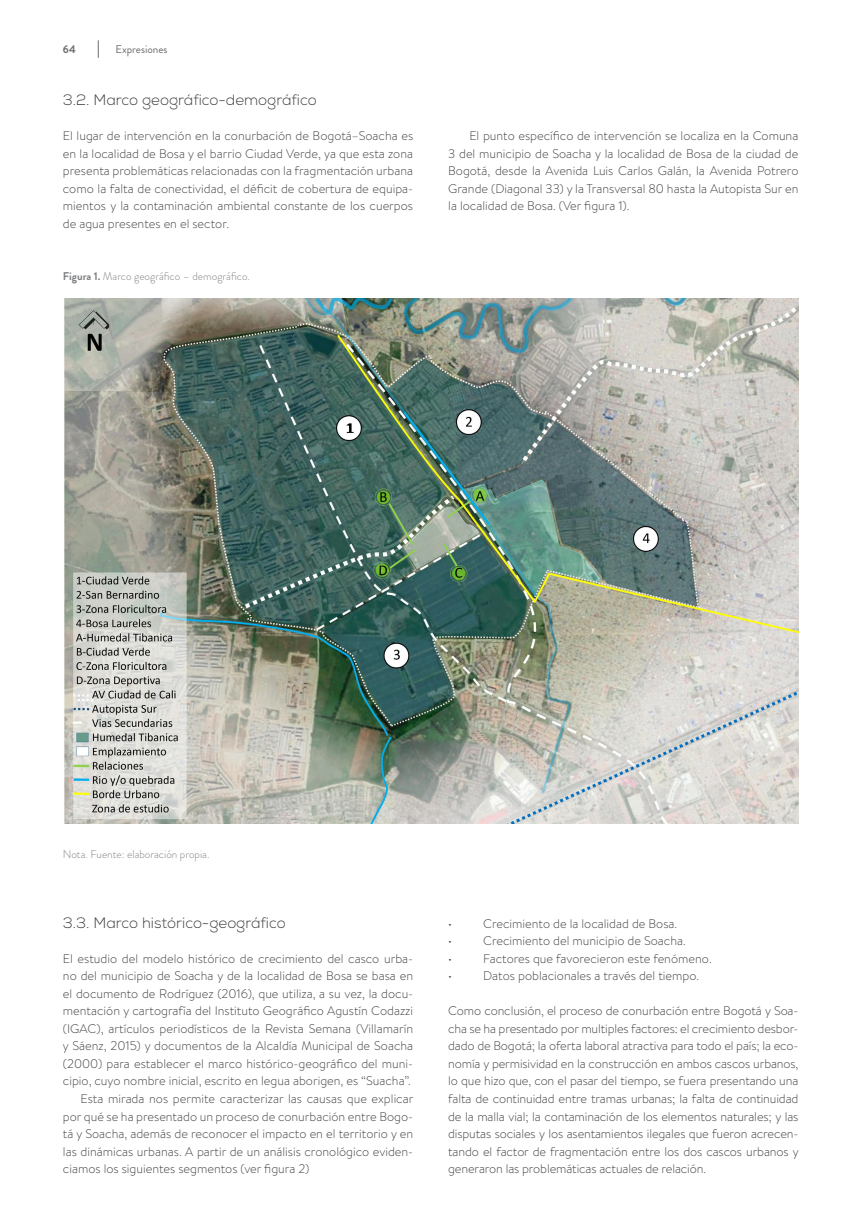
<style>
.page{position:relative;width:851px;height:1223px;background:#fff}
.page>*{position:absolute;margin:0;border:0;box-sizing:border-box;transform-origin:0 0}
.Titulo_3{font:300 15px "Nexa";color:#3e3e3f}
.Texto_A{font:300 12.5px/17.5px "Brandon Text";color:#3e3e3f;text-align:justify}
.Texto_B{font:300 12.5px/17.5px "Brandon Text";color:#3e3e3f;text-align:justify}
.Figura_titulo{font:300 11.25px "Brandon Grotesque";color:#808285}
.Figura_fuente{font:300 11.25px "Brandon Grotesque";color:#808285}
.t1{font:11.25px "Brandon Grotesque";color:#6c6d70}
.t2{font:700 11.25px "Brandon Grotesque";color:#6c6d70}
.s1{font-weight:700}
</style>
<div class="page">
<img style="left:64px;top:298px;width:734px;height:525px">
<svg style="left:98px;top:40px;width:1px;height:18px"></svg>
<p class="t2" style="left:63px;top:41px;width:14px">64</p>
<p class="t1" style="left:115px;top:41px;width:54px">Expresiones</p>
<p class="Titulo_3" style="left:63px;top:91px;width:255px">3.2. Marco geográfico-demográfico</p>
<p class="Texto_A" style="left:63px;top:126px;width:352px">El lugar de intervención en la conurbación de Bogotá–Soacha es en la localidad de Bosa y el barrio Ciudad Verde, ya que esta zona presenta problemáticas relacionadas con la fragmentación urbana como la falta de conectividad, el déficit de cobertura de equipa&shy;mientos y la contaminación ambiental constante de los cuerpos de agua presentes en el sector.</p>
<p class="Texto_B" style="left:448px;top:126px;width:352px;text-indent:21px">El punto específico de intervención se localiza en la Comuna 3 del municipio de Soacha y la localidad de Bosa de la ciudad de Bogotá, desde la Avenida Luis Carlos Galán, la Avenida Potrero Grande (Diagonal 33) y la Transversal 80 hasta la Autopista Sur en la localidad de Bosa. (Ver figura 1).</p>
<p class="Figura_titulo" style="left:63px;top:268px;width:189px"><span class="s1">Figura 1.</span> Marco geográfico – demográfico.</p>
<p class="Figura_fuente" style="left:63px;top:846px;width:148px">Nota. Fuente: elaboración propia.</p>
<p class="Titulo_3" style="left:63px;top:914px;width:224px">3.3. Marco histórico-geográfico</p>
<p class="Texto_A" style="left:63px;top:949px;width:352px">El estudio del modelo histórico de crecimiento del casco urba&shy;no del municipio de Soacha y de la localidad de Bosa se basa en el documento de Rodríguez (2016), que utiliza, a su vez, la docu&shy;mentación y cartografía del Instituto Geográfico Agustín Codazzi (IGAC), artículos periodísticos de la Revista Semana (Villamarín y Sáenz, 2015) y documentos de la Alcaldía Municipal de Soacha (2000) para establecer el marco histórico-geográfico del muni&shy;cipio, cuyo nombre inicial, escrito en legua aborigen, es “Suacha”.</p>
<p class="Texto_B" style="left:63px;top:1089px;width:352px;text-indent:18px">Esta mirada nos permite caracterizar las causas que explicar por qué se ha presentado un proceso de conurbación entre Bogo&shy;tá y Soacha, además de reconocer el impacto en el territorio y en las dinámicas urbanas. A partir de un análisis cronológico eviden&shy;ciamos los siguientes segmentos (ver figura 2)</p>
<p class="Texto_A" style="left:448px;top:914px;width:5px">•</p>
<p class="Texto_A" style="left:483px;top:914px;width:195px">Crecimiento de la localidad de Bosa.</p>
<p class="Texto_A" style="left:448px;top:931px;width:5px">•</p>
<p class="Texto_A" style="left:483px;top:931px;width:204px">Crecimiento del municipio de Soacha.</p>
<p class="Texto_A" style="left:448px;top:949px;width:5px">•</p>
<p class="Texto_A" style="left:483px;top:949px;width:230px">Factores que favorecieron este fenómeno.</p>
<p class="Texto_A" style="left:448px;top:966px;width:5px">•</p>
<p class="Texto_A" style="left:483px;top:966px;width:217px">Datos poblacionales a través del tiempo.</p>
<p class="Texto_A" style="left:448px;top:1001px;width:352px">Como conclusión, el proceso de conurbación entre Bogotá y Soa&shy;cha se ha presentado por multiples factores: el crecimiento desbor&shy;dado de Bogotá; la oferta laboral atractiva para todo el país; la eco&shy;nomía y permisividad en la construcción en ambos cascos urbanos, lo que hizo que, con el pasar del tiempo, se fuera presentando una falta de continuidad entre tramas urbanas; la falta de continuidad de la malla vial; la contaminación de los elementos naturales; y las disputas sociales y los asentamientos ilegales que fueron acrecen&shy;tando el factor de fragmentación entre los dos cascos urbanos y generaron las problemáticas actuales de relación.</p>
</div>
